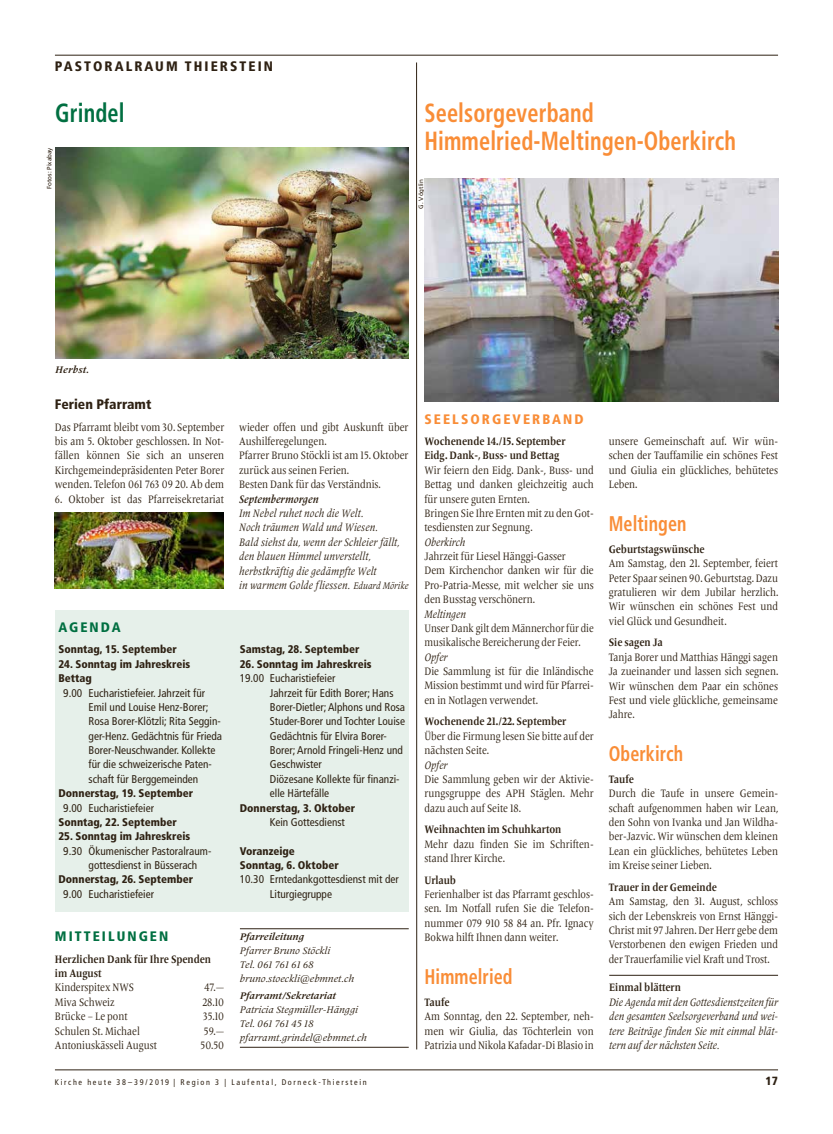
<style>
.page{position:relative;width:833px;height:1134px;background:#fff}
.page>*{position:absolute;margin:0;border:0;box-sizing:border-box;transform-origin:0 0}
.t1{font:700 condensed 26.25px/28.8px "Frutiger";letter-spacing:.005em;color:#f98d37;scale:.85 1}
.t2{font:700 condensed 26.25px "Frutiger";letter-spacing:.005em;color:#006f41;scale:.85 1}
.t3{font:700 condensed 21.25px "Frutiger";letter-spacing:.005em;color:#f98d37;scale:.85 1}
.t4{font:900 condensed 13.75px "Frutiger";letter-spacing:.15em;color:#2e2113}
.t5{font:900 condensed 13.75px "Frutiger";letter-spacing:.15em;color:#006f41}
.t6{font:900 condensed 13.75px "Frutiger";letter-spacing:.15em;color:#f98d37}
.t7{font:900 condensed 13.75px "Frutiger";color:#2e2113}
.t8{font:900 condensed 11.88px "Frutiger";color:#2e2113}
.t9{font:11.25px/14.4px "Frutiger Serif LT Pro";color:#2e2113;text-align:justify;scale:.85 1}
.t10{font:condensed 11.25px/14.4px "Frutiger";color:#2e2113}
.t11{font:italic 11.25px/14.4px "Frutiger Serif LT Pro";letter-spacing:.01em;color:#2e2113;text-align:justify;scale:.85 1}
.t12{font:700 11.25px/14.4px "Frutiger Serif LT Pro";color:#2e2113;scale:.85 1}
.t13{font:11.25px/14.4px "Frutiger Serif LT Pro";color:#2e2113;text-align:justify;scale:.84 1}
.t14{font:11.25px/14.4px "Frutiger Serif LT Pro";color:#2e2113;scale:.83 1}
.t15{font:italic 700 11.25px "Frutiger Serif LT Pro";letter-spacing:.01em;color:#2e2113;scale:.85 1}
.t16{font:900 condensed 11.12px/14.4px "Frutiger";color:#2e2113}
.t17{font:italic 10px/14px "Frutiger Serif LT Pro";color:#2e2113}
.t18{font:italic 700 10px "Frutiger Serif LT Pro";color:#2e2113}
.t19{font:condensed 8.12px "Frutiger";letter-spacing:.2em;color:#2e2113}
.t20{font:6.25px "Frutiger";color:#2e2113}
.s1{font-size:10px}
</style>
<div class="page">
<hr style="left:55px;top:1070px;width:723px;height:1px;background:#2e2113">
<hr style="left:55px;top:55px;width:723px;height:1px;background:#2e2113">
<img style="left:424px;top:178px;width:354px;height:224px">
<hr style="left:609px;top:975px;width:169px;height:1px;background:#2e2113">
<div style="left:55px;top:610px;width:354px;height:302px;background:#e6f0ea"></div>
<img style="left:55px;top:148px;width:354px;height:210px">
<hr style="left:240px;top:928px;width:169px;height:1px;background:#2e2113">
<hr style="left:240px;top:1047px;width:169px;height:1px;background:#2e2113">
<hr style="left:416px;top:62px;width:1px;height:987px;background:#2e2113">
<img style="left:55px;top:513px;width:169px;height:76px">
<p class="t4" style="left:55px;top:58px;width:220px">PASTORALRAUM THIERSTEIN</p>
<h1 class="t2" style="left:55px;top:97px;width:83px">Grindel</h1>
<p class="t20" style="left:46px;top:189px;width:43px;rotate:-90deg">Fotos: Pixabay</p>
<h1 class="t1" style="left:424px;top:98px;width:368px">Seelsorgeverband<br>Himmelried-Meltingen-Oberkirch</h1>
<p class="t20" style="left:417px;top:209px;width:31px;rotate:-90deg">G. Vögtlin</p>
<p class="t18" style="left:55px;top:364px;width:35px">Herbst.</p>
<p class="t7" style="left:55px;top:396px;width:98px">Ferien Pfarramt</p>
<p class="t9" style="left:55px;top:420px;width:201px">Das Pfarramt bleibt vom 30. September bis am 5. Oktober geschlossen. In Not&shy;fällen können Sie sich an unseren Kirchgemeindepräsidenten Peter Borer wenden. Telefon 061 763 09 20. Ab dem</p>
<p class="t9" style="left:55px;top:492px;width:200px">6. Oktober ist das Pfarreisekretariat</p>
<p class="t5" style="left:58px;top:619px;width:64px">AGENDA</p>
<p class="t16" style="left:58px;top:642px;width:120px">Sonntag, 15. September</p>
<p class="t16" style="left:58px;top:657px;width:133px">24. Sonntag im Jahreskreis<br>Bettag</p>
<p class="t10" style="left:89px;top:685px;width:135px;text-indent:-25px">9.00 Eucharistiefeier. Jahrzeit für<br>Emil und Louise Henz-Borer;<br>Rosa Borer-Klötzli; Rita Seggin&shy;ger-Henz. Gedächtnis für Frieda<br>Borer-Neuschwander. Kollekte für die schweizerische Paten&shy;schaft für Berggemeinden</p>
<p class="t16" style="left:58px;top:786px;width:136px">Donnerstag, 19. September</p>
<p class="t10" style="left:63px;top:800px;width:92px">9.00 Eucharistiefeier</p>
<p class="t16" style="left:58px;top:815px;width:120px">Sonntag, 22. September</p>
<p class="t16" style="left:58px;top:829px;width:133px">25. Sonntag im Jahreskreis</p>
<p class="t10" style="left:89px;top:844px;width:124px;text-indent:-25px">9.30 Ökumenischer Pastoralraum&shy;gottesdienst in Büsserach</p>
<p class="t16" style="left:58px;top:872px;width:136px">Donnerstag, 26. September</p>
<p class="t10" style="left:63px;top:887px;width:92px">9.00 Eucharistiefeier</p>
<p class="t5" style="left:55px;top:928px;width:115px">MITTEILUNGEN</p>
<p class="t12" style="left:55px;top:952px;width:185px">Herzlichen Dank für Ihre Spenden im August</p>
<p class="t9" style="left:55px;top:980px;width:95px">Kinderspitex NWS</p>
<p class="t9" style="left:204px;top:980px;width:25px">47.—</p>
<p class="t9" style="left:55px;top:995px;width:72px">Miva Schweiz</p>
<p class="t9" style="left:202px;top:995px;width:27px">28.10</p>
<p class="t9" style="left:55px;top:1009px;width:87px">Brücke – Le pont</p>
<p class="t9" style="left:203px;top:1009px;width:26px">35.10</p>
<p class="t9" style="left:55px;top:1024px;width:101px">Schulen St. Michael</p>
<p class="t9" style="left:204px;top:1024px;width:25px">59.—</p>
<p class="t9" style="left:55px;top:1038px;width:122px">Antoniuskässeli August</p>
<p class="t9" style="left:201px;top:1038px;width:29px">50.50</p>
<p class="t9" style="left:239px;top:420px;width:201px;text-align:left">wieder offen und gibt Auskunft über<br>Aushilferegelungen.<br>Pfarrer Bruno Stöckli ist am 15. Oktober zurück aus seinen Ferien.<br>Besten Dank für das Verständnis.</p>
<p class="t15" style="left:239px;top:492px;width:95px">Septembermorgen</p>
<p class="t11" style="left:239px;top:506px;width:201px;text-align:left">Im Nebel ruhet noch die Welt.<br>Noch träumen Wald und Wiesen.<br>Bald siehst du, wenn der Schleier fällt, den blauen Himmel unverstellt, herbstkräftig die gedämpfte Welt<br>in warmem Golde fliessen. <span class="s1">Eduard Mörike</span></p>
<p class="t16" style="left:240px;top:642px;width:121px">Samstag, 28. September</p>
<p class="t16" style="left:240px;top:657px;width:133px">26. Sonntag im Jahreskreis</p>
<p class="t10" style="left:270px;top:671px;width:137px;text-indent:-30px">19.00 Eucharistiefeier<br>Jahrzeit für Edith Borer; Hans<br>Borer-Dietler; Alphons und Rosa<br>Studer-Borer und Tochter Louise<br>Gedächtnis für Elvira Borer-<br>Borer; Arnold Fringeli-Henz und<br>Geschwister<br>Diözesane Kollekte für finanzi&shy;elle Härtefälle</p>
<p class="t16" style="left:240px;top:800px;width:117px">Donnerstag, 3. Oktober</p>
<p class="t10" style="left:270px;top:815px;width:76px">Kein Gottesdienst</p>
<p class="t16" style="left:240px;top:844px;width:100px">Voranzeige<br>Sonntag, 6. Oktober</p>
<p class="t10" style="left:270px;top:872px;width:130px;text-indent:-30px">10.30 Erntedankgottesdienst mit der<br>Liturgiegruppe</p>
<p class="t18" style="left:240px;top:930px;width:66px">Pfarreileitung</p>
<p class="t17" style="left:240px;top:943px;width:116px">Pfarrer Bruno Stöckli<br>Tel. 061 761 61 68 bruno.stoeckli@ebmnet.ch</p>
<p class="t18" style="left:240px;top:989px;width:98px">Pfarramt/Sekretariat</p>
<p class="t17" style="left:240px;top:1003px;width:128px">Patricia Stegmüller-Hänggi<br>Tel. 061 761 45 18 pfarramt.grindel@ebmnet.ch</p>
<p class="t6" style="left:424px;top:410px;width:161px">SEELSORGEVERBAND</p>
<p class="t12" style="left:424px;top:434px;width:167px">Wochenende 14./15. September<br>Eidg. Dank-, Buss- und Bettag</p>
<p class="t9" style="left:424px;top:463px;width:201px;text-align:left">Wir feiern den Eidg. Dank-, Buss- und<br>Bettag und danken gleichzeitig auch für unsere guten Ernten.<br>Bringen Sie Ihre Ernten mit zu den Got&shy;tesdiensten zur Segnung.</p>
<p class="t11" style="left:424px;top:535px;width:49px">Oberkirch</p>
<p class="t9" style="left:424px;top:549px;width:201px;text-align:left">Jahrzeit für Liesel Hänggi-Gasser<br>Dem Kirchenchor danken wir für die Pro-Patria-Messe, mit welcher sie uns den Busstag verschönern.</p>
<p class="t11" style="left:424px;top:607px;width:50px">Meltingen</p>
<p class="t14" style="left:424px;top:621px;width:205px">Unser Dank gilt dem Männerchor für die musikalische Bereicherung der Feier.</p>
<p class="t11" style="left:424px;top:650px;width:29px">Opfer</p>
<p class="t9" style="left:424px;top:664px;width:201px">Die Sammlung ist für die Inländische Mission bestimmt und wird für Pfarrei&shy;en in Notlagen verwendet.</p>
<p class="t12" style="left:424px;top:714px;width:169px">Wochenende 21./22. September</p>
<p class="t9" style="left:424px;top:729px;width:201px">Über die Firmung lesen Sie bitte auf der nächsten Seite.</p>
<p class="t11" style="left:424px;top:757px;width:29px">Opfer</p>
<p class="t9" style="left:424px;top:772px;width:201px">Die Sammlung geben wir der Aktivie&shy;rungsgruppe des APH Stäglen. Mehr dazu auch auf Seite 18.</p>
<p class="t12" style="left:424px;top:822px;width:163px">Weihnachten im Schuhkarton</p>
<p class="t9" style="left:424px;top:837px;width:201px">Mehr dazu finden Sie im Schriften&shy;stand Ihrer Kirche.</p>
<p class="t12" style="left:424px;top:873px;width:39px">Urlaub</p>
<p class="t9" style="left:424px;top:887px;width:201px">Ferienhalber ist das Pfarramt geschlos&shy;sen. Im Notfall rufen Sie die Telefon&shy;nummer 079 910 58 84 an. Pfr. Ignacy Bokwa hilft Ihnen dann weiter.</p>
<h2 class="t3" style="left:424px;top:964px;width:105px">Himmelried</h2>
<p class="t12" style="left:424px;top:995px;width:31px">Taufe</p>
<p class="t9" style="left:424px;top:1009px;width:201px">Am Sonntag, den 22. September, neh&shy;men wir Giulia, das Töchterlein von Patrizia und Nikola Kafadar-Di Blasio in</p>
<p class="t9" style="left:609px;top:434px;width:201px">unsere Gemeinschaft auf. Wir wün&shy;schen der Tauffamilie ein schönes Fest und Giulia ein glückliches, behütetes Leben.</p>
<h2 class="t3" style="left:609px;top:511px;width:93px">Meltingen</h2>
<p class="t12" style="left:609px;top:542px;width:114px">Geburtstagswünsche</p>
<p class="t9" style="left:609px;top:556px;width:201px">Am Samstag, den 21. September, feiert Peter Spaar seinen 90. Geburtstag. Dazu gratulieren wir dem Jubilar herzlich.<br>Wir wünschen ein schönes Fest und viel Glück und Gesundheit.</p>
<p class="t12" style="left:609px;top:635px;width:65px">Sie sagen Ja</p>
<p class="t9" style="left:609px;top:650px;width:201px">Tanja Borer und Matthias Hänggi sagen Ja zueinander und lassen sich segnen.<br>Wir wünschen dem Paar ein schönes Fest und viele glückliche, gemeinsame Jahre.</p>
<h2 class="t3" style="left:609px;top:741px;width:89px">Oberkirch</h2>
<p class="t12" style="left:609px;top:772px;width:31px">Taufe</p>
<p class="t9" style="left:609px;top:786px;width:201px">Durch die Taufe in unsere Gemein&shy;schaft aufgenommen haben wir Lean, den Sohn von Ivanka und Jan Wildha&shy;ber-Jazvic. Wir wünschen dem kleinen Lean ein glückliches, behütetes Leben im Kreise seiner Lieben.</p>
<p class="t12" style="left:609px;top:880px;width:129px">Trauer in der Gemeinde</p>
<p class="t13" style="left:609px;top:894px;width:203px">Am Samstag, den 31. August, schloss sich der Lebenskreis von Ernst Hänggi-Christ mit 97 Jahren. Der Herr gebe dem Verstorbenen den ewigen Frieden und der Trauerfamilie viel Kraft und Trost.</p>
<p class="t12" style="left:609px;top:980px;width:86px">Einmal blättern</p>
<p class="t11" style="left:609px;top:995px;width:200px">Die Agenda mit den Gottesdienstzeiten für den gesamten Seelsorgeverband und wei&shy;tere Beiträge finden Sie mit einmal blät&shy;tern auf der nächsten Seite.</p>
<p class="t19" style="left:55px;top:1077px;width:313px">Kirche heute 38–39/2019 | Region 3 | Laufental, Dorneck-Thierstein</p>
<p class="t8" style="left:765px;top:1074px;width:14px">17</p>
</div>
